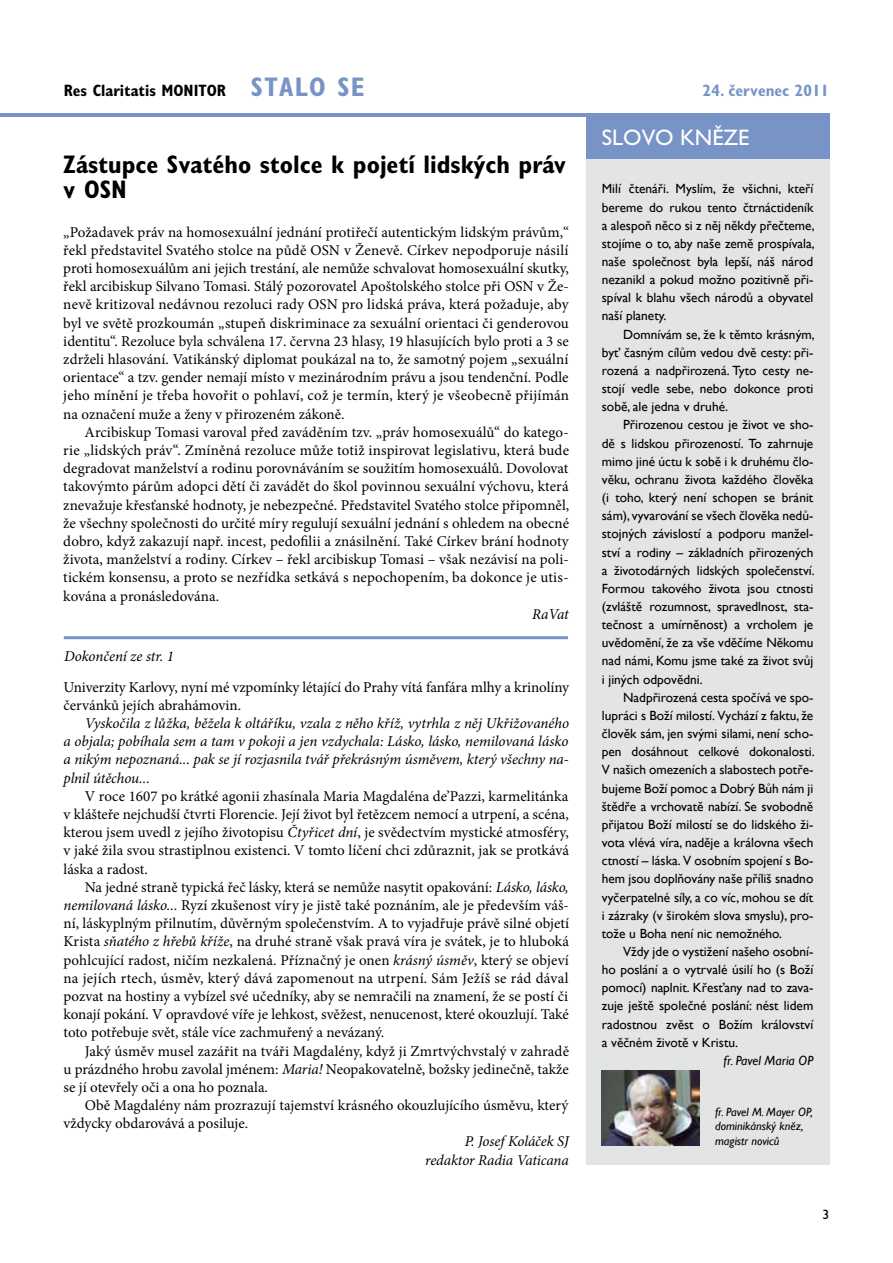
<style>
.page{position:relative;width:893px;height:1263px;background:#fff}
.page>*{position:absolute;margin:0;border:0;box-sizing:border-box;transform-origin:0 0}
.t1{font:700 condensed 25.5px/25.5px "Gill Sans Std";color:#000}
.t2{font:22.5px "Gill Sans Std";color:#fff}
.t3{font:700 condensed 16.5px "Gill Sans Std";color:#000}
.t4{font:700 condensed 16.5px "Gill Sans Std";color:#7894c7}
.t5{font:15px/18.1px "Minion Pro";color:#000;text-align:justify}
.t6{font:italic 15px/18.1px "Minion Pro";letter-spacing:-.005em;color:#000;text-align:justify}
.t7{font:13.5px "Gill Sans Std";color:#000}
.t8{font:13.35px/18.1px "Gill Sans";color:#000;text-align:justify}
.t9{font:italic 13.35px "Gill Sans";color:#000}
.t10{font:italic 12px/14.4px "Gill Sans";color:#000}
.s1{font-size:27px;color:#7894c7}
.s2{font-style:italic}
</style>
<div class="page">
<hr style="left:0;top:113px;width:829px;height:4px;background:#7894c7">
<div style="left:586px;top:127px;width:243px;height:1038px;background:#e3e4e4"></div>
<div style="left:586px;top:116px;width:243px;height:42px;background:#7894c7"></div>
<img style="left:602px;top:1070px;width:97px;height:76px">
<hr style="left:64px;top:636px;width:504px;height:3px;background:#7894c7">
<p class="t3" style="left:64px;top:81px;width:302px">Res Claritatis MONITOR <span class="s1">sta lo se</span></p>
<p class="t4" style="left:703px;top:81px;width:128px">24. červenec 2011</p>
<h1 class="t1" style="left:63px;top:151px;width:504px">Zástupce Svatého stolce k pojetí lidských práv v OSN</h1>
<p class="t5" style="left:63px;top:223px;width:507px">„Požadavek práv na homosexuální jednání protiřečí autentickým lidským právům,“ řekl představitel Svatého stolce na půdě OSN v Ženevě. Církev nepodporuje násilí proti homosexuálům ani jejich trestání, ale nemůže schvalovat homosexuální skutky, řekl arcibiskup Silvano Tomasi. Stálý pozorovatel Apoštolského stolce při OSN v Že&shy;nevě kritizoval nedávnou rezoluci rady OSN pro lidská práva, která požaduje, aby byl ve světě prozkoumán „stupeň diskriminace za sexuální orientaci či genderovou identitu“. Rezoluce byla schválena 17. června 23 hlasy, 19 hlasujících bylo proti a 3 se zdrželi hlasování. Vatikánský diplomat poukázal na to, že samotný pojem „sexuální orientace“ a tzv. gender nemají místo v mezinárodním právu a jsou tendenční. Podle jeho mínění je třeba hovořit o pohlaví, což je termín, který je všeobecně přijímán na označení muže a ženy v přirozeném zákoně.</p>
<p class="t5" style="left:63px;top:423px;width:507px;text-indent:21px">Arcibiskup Tomasi varoval před zaváděním tzv. „práv homosexuálů“ do katego&shy;rie „lidských práv“. Zmíněná rezoluce může totiž inspirovat legislativu, která bude degradovat manželství a rodinu porovnáváním se soužitím homosexuálů. Dovolovat takovýmto párům adopci dětí či zavádět do škol povinnou sexuální výchovu, která znevažuje křesťanské hodnoty, je nebezpečné. Představitel Svatého stolce připomněl, že všechny společnosti do určité míry regulují sexuální jednání s ohledem na obecné dobro, když zakazují např. incest, pedofilii a znásilnění. Také Církev brání hodnoty života, manželství a rodiny. Církev – řekl arcibiskup Tomasi – však nezávisí na poli&shy;tickém konsensu, a proto se nezřídka setkává s nepochopením, ba dokonce je utis&shy;kována a pronásledována.</p>
<p class="t6" style="left:532px;top:605px;width:38px">RaVat</p>
<p class="t6" style="left:64px;top:647px;width:111px">Dokončení ze str. 1</p>
<p class="t5" style="left:64px;top:678px;width:507px">Univerzity Karlovy, nyní mé vzpomínky létající do Prahy vítá fanfára mlhy a krinolíny červánků jejích abrahámovin.</p>
<p class="t6" style="left:64px;top:714px;width:507px;text-indent:21px">Vyskočila z lůžka, běžela k oltáříku, vzala z něho kříž, vytrhla z něj Ukřižovaného a objala; pobíhala sem a tam v pokoji a jen vzdychala: Lásko, lásko, nemilovaná lásko a nikým nepoznaná... pak se jí rozjasnila tvář překrásným úsměvem, který všechny na&shy;plnil útěchou...</p>
<p class="t5" style="left:64px;top:787px;width:507px;text-indent:21px">V roce 1607 po krátké agonii zhasínala Maria Magdaléna de’Pazzi, karmelitánka v klášteře nejchudší čtvrti Florencie. Její život byl řetězcem nemocí a utrpení, a scéna, kterou jsem uvedl z jejího životopisu <span class="s2">Čtyřicet dní</span>, je svědectvím mystické atmosféry, v jaké žila svou strastiplnou existenci. V tomto líčení chci zdůraznit, jak se protkává láska a radost.</p>
<p class="t5" style="left:64px;top:878px;width:507px;text-indent:21px">Na jedné straně typická řeč lásky, která se nemůže nasytit opakování: <span class="s2">Lásko, lásko, nemilovaná lásko...</span> Ryzí zkušenost víry je jistě také poznáním, ale je především váš&shy;ní, láskyplným přilnutím, důvěrným společenstvím. A to vyjadřuje právě silné objetí Krista <span class="s2">sňatého z hřebů kříže</span>, na druhé straně však pravá víra je svátek, je to hluboká pohlcující radost, ničím nezkalená. Příznačný je onen <span class="s2">krásný úsměv</span>, který se objeví na jejích rtech, úsměv, který dává zapomenout na utrpení. Sám Ježíš se rád dával pozvat na hostiny a vybízel své učedníky, aby se nemračili na znamení, že se postí či konají pokání. V opravdové víře je lehkost, svěžest, nenucenost, které okouzlují. Také toto potřebuje svět, stále více zachmuřený a nevázaný.</p>
<p class="t5" style="left:64px;top:1042px;width:507px;text-indent:21px">Jaký úsměv musel zazářit na tváři Magdalény, když ji Zmrtvýchvstalý v zahradě u prázdného hrobu zavolal jménem: <span class="s2">Maria!</span> Neopakovatelně, božsky jedinečně, takže se jí otevřely oči a ona ho poznala.</p>
<p class="t5" style="left:64px;top:1096px;width:506px;text-indent:21px">Obě Magdalény nám prozrazují tajemství krásného okouzlujícího úsměvu, který vždycky obdarovává a posiluje.</p>
<p class="t6" style="left:425px;top:1132px;width:145px;text-align:right">P. Josef Koláček SJ redaktor Radia Vaticana</p>
<h2 class="t2" style="left:602px;top:125px;width:149px">SLOVO KNĚZE</h2>
<p class="t8" style="left:602px;top:180px;width:214px">Milí čtenáři. Myslím, že všichni, kteří bereme do rukou tento čtrnáctideník a alespoň něco si z něj někdy přečteme, stojíme o to, aby naše země prospívala, naše společnost byla lepší, náš národ nezanikl a pokud možno pozitivně při&shy;spíval k blahu všech národů a obyvatel naší planety.</p>
<p class="t8" style="left:602px;top:325px;width:214px;text-indent:21px">Domnívám se, že k těmto krásným, byť časným cílům vedou dvě cesty: při&shy;rozená a nadpřirozená. Tyto cesty ne&shy;stojí vedle sebe, nebo dokonce proti sobě, ale jedna v druhé.</p>
<p class="t8" style="left:602px;top:416px;width:214px;text-indent:21px">Přirozenou cestou je život ve sho&shy;dě s lidskou přirozeností. To zahrnuje mimo jiné úctu k sobě i k druhému člo&shy;věku, ochranu života každého člověka (i toho, který není schopen se bránit sám), vyvarování se všech člověka nedů&shy;stojných závislostí a podporu manžel&shy;ství a rodiny – základních přirozených a životodárných lidských společenství.<br>Formou takového života jsou ctnosti (zvláště rozumnost, spravedlnost, sta&shy;tečnost a umírněnost) a vrcholem je uvědomění, že za vše vděčíme Někomu nad námi, Komu jsme také za život svůj i jiných odpovědni.</p>
<p class="t8" style="left:602px;top:688px;width:214px;text-indent:21px">Nadpřirozená cesta spočívá ve spo&shy;lupráci s Boží milostí. Vychází z faktu, že člověk sám, jen svými silami, není scho&shy;pen dosáhnout celkové dokonalosti.<br>V našich omezeních a slabostech potře&shy;bujeme Boží pomoc a Dobrý Bůh nám ji štědře a vrchovatě nabízí. Se svobodně přijatou Boží milostí se do lidského ži&shy;vota vlévá víra, naděje a královna všech ctností – láska. V osobním spojení s Bo&shy;hem jsou doplňovány naše příliš snadno vyčerpatelné síly, a co víc, mohou se dít i zázraky (v širokém slova smyslu), pro&shy;tože u Boha není nic nemožného.</p>
<p class="t8" style="left:602px;top:943px;width:213px;text-indent:21px">Vždy jde o vystižení našeho osobní&shy;ho poslání a o vytrvalé úsilí ho (s Boží pomocí) naplnit. Křesťany nad to zava&shy;zuje ještě společné poslání: nést lidem radostnou zvěst o Božím království a věčném životě v Kristu.</p>
<p class="t9" style="left:723px;top:1053px;width:91px">fr. Pavel Maria OP</p>
<p class="t10" style="left:715px;top:1105px;width:99px">fr. Pavel M. Mayer OP, dominikánský kněz, magistr noviců</p>
<p class="t7" style="left:822px;top:1207px;width:8px">3</p>
</div>
